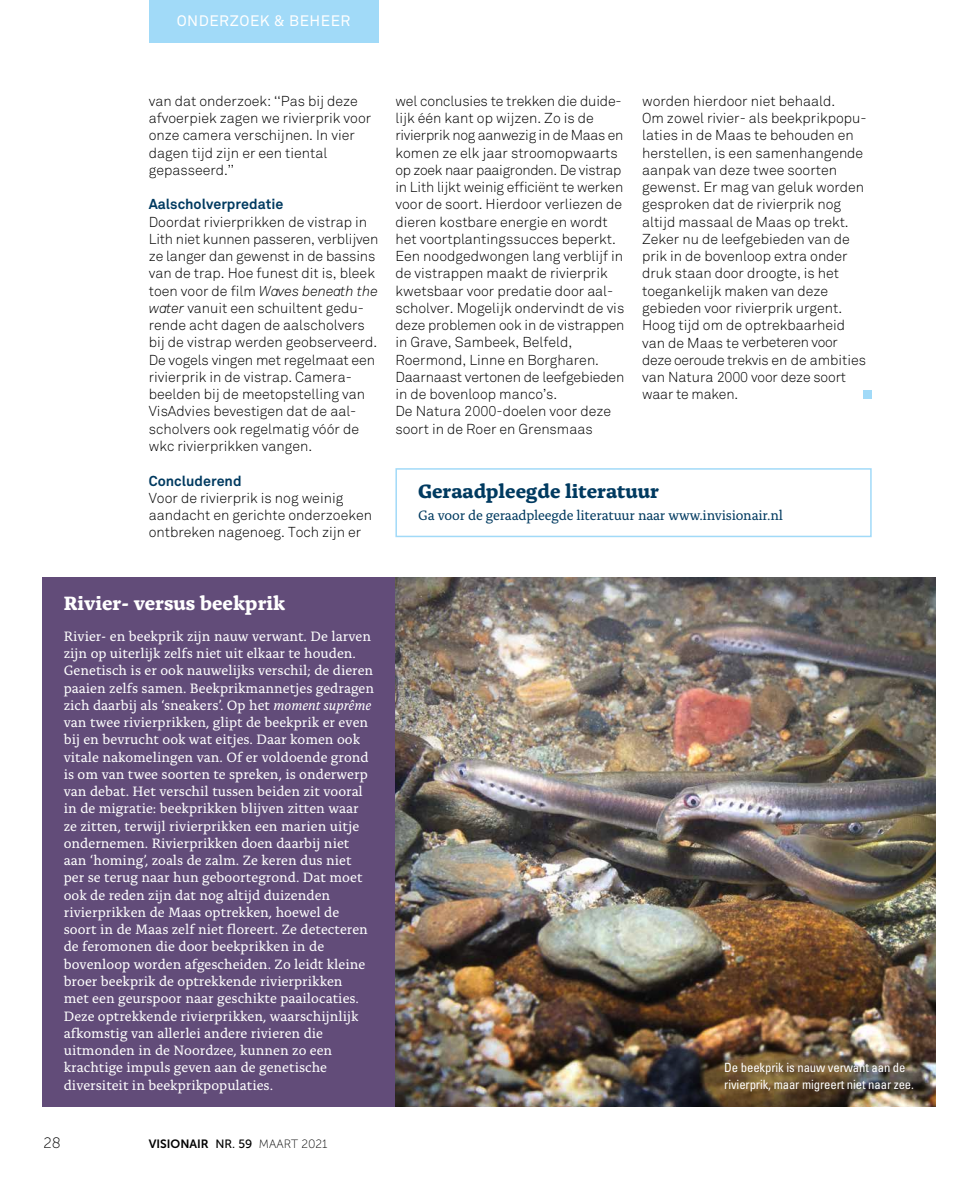
<style>
.page{position:relative;width:978px;height:1191px;background:#fff}
.page>*{position:absolute;margin:0;border:0;box-sizing:border-box;transform-origin:0 0}
.t1{font:700 20.25px "Alda OTCEV";color:#003a60}
.t2{font:700 20.25px "Alda OTCEV";color:#fff}
.t3{font:15px "Akkurat";letter-spacing:.035em;color:#fff}
.t4{font:15px "Museo Sans 100";color:#000}
.t5{font:300 14.25px/17.2px "Akkurat";color:#000}
.t6{font:14.25px/17.2px "Alda OTCEV";color:#fff}
.t7{font:14.25px "Alda OTCEV";letter-spacing:-.015em;color:#003a60}
.t8{font:700 14.25px "Akkurat";color:#003a60}
.t9{font:condensed 12.75px/17.2px "Univers LT Std";letter-spacing:-.01em;color:#fff}
.t10{font:12px "Museo Sans 700";color:#000}
.s1{font-style:italic}
.s2{font-family:"Museo Sans 500"}
.s3{font-family:"Museo Sans 100"}
</style>
<div class="page">
<img style="left:395px;top:577px;width:540px;height:529px">
<div style="left:863px;top:390px;width:9px;height:9px;background:#a1daf8"></div>
<div style="left:43px;top:577px;width:352px;height:529px;background:#624c79"></div>
<div style="left:395px;top:468px;width:477px;height:69px;border:2px solid #a1daf8"></div>
<div style="left:149px;top:0;width:229px;height:43px;background:#a1daf8"></div>
<p class="t3" style="left:177px;top:12px;width:175px">ONDERZOEK &amp; BEHEER</p>
<p class="t5" style="left:149px;top:92px;width:224px">van dat onderzoek: ‘‘Pas bij deze afvoerpiek zagen we rivierprik voor onze camera verschijnen. In vier dagen tijd zijn er een tiental gepasseerd.’’</p>
<p class="t8" style="left:149px;top:195px;width:136px">Aalscholverpredatie</p>
<p class="t5" style="left:149px;top:213px;width:231px">Doordat rivierprikken de vistrap in Lith niet kunnen passeren, verblijven ze langer dan gewenst in de bassins van de trap. Hoe funest dit is, bleek toen voor de film <span class="s1">Waves beneath the water</span> vanuit een schuiltent gedu&shy;rende acht dagen de aalscholvers bij de vistrap werden geobserveerd.<br>De vogels vingen met regelmaat een rivierprik in de vistrap. Camera&shy;beelden bij de meetopstelling van VisAdvies bevestigen dat de aal-- scholvers ook regelmatig vóór de wkc rivierprikken vangen.</p>
<p class="t8" style="left:149px;top:471px;width:94px">Concluderend</p>
<p class="t5" style="left:149px;top:489px;width:225px">Voor de rivierprik is nog weinig aandacht en gerichte onderzoeken ontbreken nagenoeg. Toch zijn er</p>
<p class="t5" style="left:395px;top:93px;width:231px">wel conclusies te trekken die duide-- lijk één kant op wijzen. Zo is de rivierprik nog aanwezig in de Maas en komen ze elk jaar stroomopwaarts op zoek naar paaigronden. De vistrap in Lith lijkt weinig efficiënt te werken voor de soort. Hierdoor verliezen de dieren kostbare energie en wordt het voortplantingssucces beperkt.<br>Een noodgedwongen lang verblijf in de vistrappen maakt de rivierprik kwetsbaar voor predatie door aal-- scholver. Mogelijk ondervindt de vis deze problemen ook in de vistrappen in Grave, Sambeek, Belfeld, Roermond, Linne en Borgharen.<br>Daarnaast vertonen de leefgebieden in de bovenloop manco’s.<br>De Natura 2000-doelen voor deze soort in de Roer en Grensmaas</p>
<p class="t5" style="left:642px;top:92px;width:226px">worden hierdoor niet behaald.<br>Om zowel rivier- als beekprikpopu&shy;laties in de Maas te behouden en herstellen, is een samenhangende aanpak van deze twee soorten gewenst. Er mag van geluk worden gesproken dat de rivierprik nog altijd massaal de Maas op trekt.<br>Zeker nu de leefgebieden van de prik in de bovenloop extra onder druk staan door droogte, is het toegankelijk maken van deze gebieden voor rivierprik urgent.<br>Hoog tijd om de optrekbaarheid van de Maas te verbeteren voor deze oeroude trekvis en de ambities van Natura 2000 voor deze soort waar te maken.</p>
<h1 class="t1" style="left:418px;top:475px;width:242px">Geraadpleegde literatuur</h1>
<p class="t7" style="left:418px;top:504px;width:366px">Ga voor de geraadpleegde literatuur naar www.invisionair.nl</p>
<h1 class="t2" style="left:64px;top:586px;width:223px">Rivier- versus beekprik</h1>
<p class="t6" style="left:64px;top:626px;width:312px">Rivier- en beekprik zijn nauw verwant. De larven zijn op uiterlijk zelfs niet uit elkaar te houden.<br>Genetisch is er ook nauwelijks verschil; de dieren paaien zelfs samen. Beekprikmannetjes gedragen zich daarbij als ‘sneakers’. Op het <span class="s1">moment suprême </span>van twee rivierprikken, glipt de beekprik er even bij en bevrucht ook wat eitjes. Daar komen ook vitale nakomelingen van. Of er voldoende grond is om van twee soorten te spreken, is onderwerp van debat. Het verschil tussen beiden zit vooral in de migratie: beekprikken blijven zitten waar ze zitten, terwijl rivierprikken een marien uitje ondernemen. Rivierprikken doen daarbij niet aan ‘homing’, zoals de zalm. Ze keren dus niet per se terug naar hun geboortegrond. Dat moet ook de reden zijn dat nog altijd duizenden rivierprikken de Maas optrekken, hoewel de soort in de Maas zelf niet floreert. Ze detecteren de feromonen die door beekprikken in de bovenloop worden afgescheiden. Zo leidt kleine broer beekprik de optrekkende rivierprikken<br>met een geurspoor naar geschikte paailocaties.<br>Deze optrekkende rivierprikken, waarschijnlijk afkomstig van allerlei andere rivieren die uitmonden in de Noordzee, kunnen zo een krachtige impuls geven aan de genetische diversiteit in beekprikpopulaties.</p>
<p class="t4" style="left:44px;top:1135px;width:19px">28</p>
<p class="t10" style="left:149px;top:1137px;width:180px">VISIONAIR <span class="s2">NR. 59</span> <span class="s3">MAART 2021</span></p>
<p class="t9" style="left:724px;top:1058px;width:191px">De beekprik is nauw verwant aan de rivierprik, maar migreert niet naar zee.</p>
</div>
